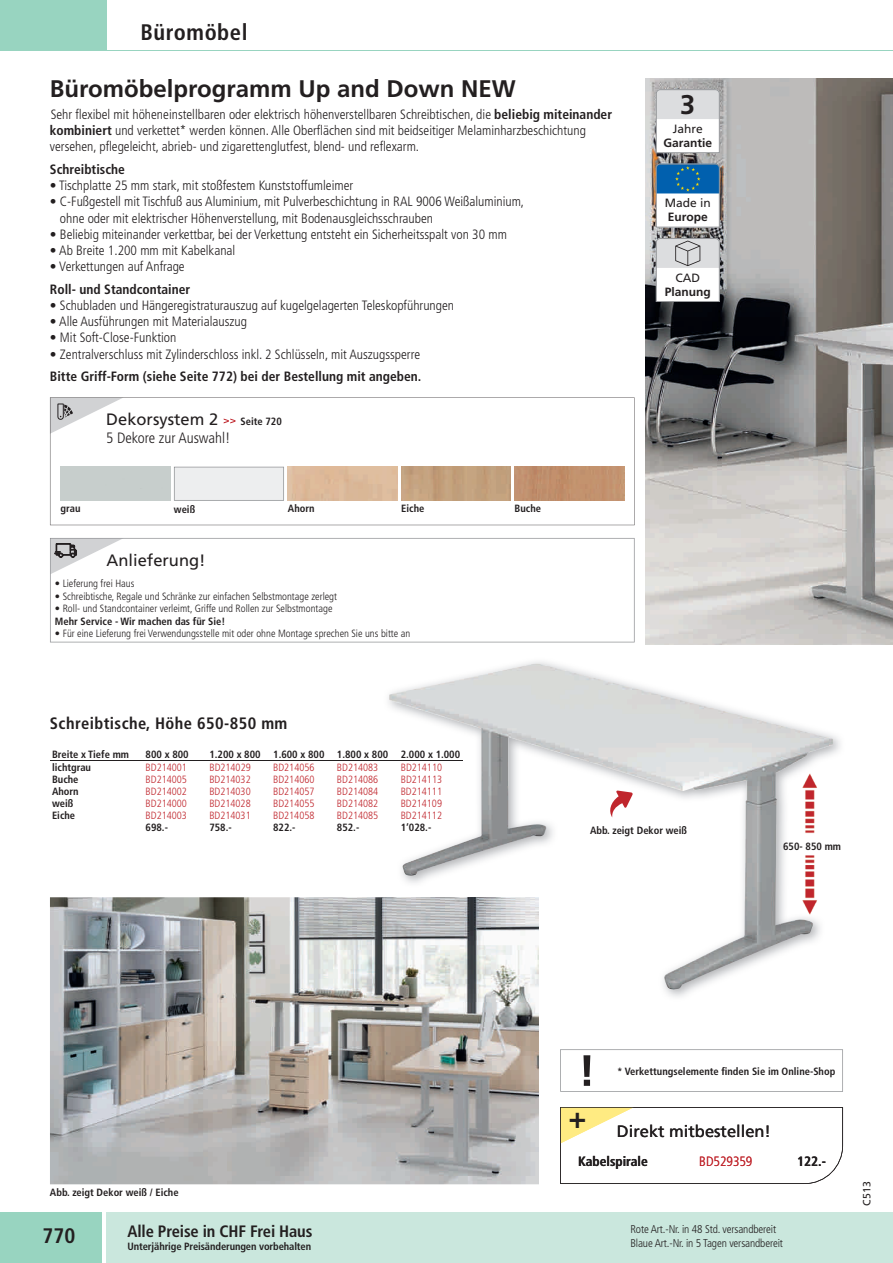
<style>
.page{position:relative;width:893px;height:1263px;background:#fff}
.page>*{position:absolute;margin:0;border:0;box-sizing:border-box;transform-origin:0 0}
.t1{font:700 27px "Frutiger LT";color:#231f20}
.t2{font:700 24px "Frutiger LT";color:#231f20}
.t3{font:700 condensed 22.5px "Frutiger LT";letter-spacing:.025em;color:#231f20}
.t4{font:700 condensed 21px "Frutiger LT";color:#231f20}
.t5{font:16.5px "Frutiger LT";color:#231f20}
.t6{font:700 condensed 16.5px "Frutiger LT";letter-spacing:.025em;color:#231f20}
.t7{font:700 condensed 16.5px "Frutiger LT";letter-spacing:-.01em;color:#231f20}
.t8{font:300 condensed 15px "Frutiger LT";color:#231f20}
.t9{font:300 condensed 13.5px/16.2px "Frutiger LT";color:#231f20}
.t10{font:700 condensed 13.5px "Frutiger LT";color:#231f20}
.t11{font:300 condensed 13.5px "Frutiger LT";color:#c0262d}
.t12{font:700 12px "Frutiger LT";color:#231f20}
.t13{font:12px "Frutiger LT";color:#231f20}
.t14{font:300 condensed 11.25px/13.5px "Frutiger LT";letter-spacing:-.01em;color:#231f20}
.t15{font:700 condensed 10.5px "Frutiger LT";color:#231f20}
.t16{font:300 condensed 10.5px "Frutiger LT";color:#231f20}
.t17{font:300 condensed 10.5px "Frutiger LT";color:#c0262d}
.t18{font:10.5px "Frutiger LT";color:#231f20}
.s1{font-weight:700}
</style>
<div class="page">
<img style="left:50px;top:897px;width:489px;height:287px">
<img style="left:383px;top:897px;width:156px;height:104px">
<img style="left:389px;top:663px;width:444px;height:328px">
<svg style="left:608px;top:790px;width:25px;height:27px"></svg>
<img style="left:802px;top:773px;width:16px;height:142px">
<svg style="left:50px;top:398px;width:585px;height:127px"></svg>
<img style="left:515px;top:467px;width:109px;height:33px">
<img style="left:401px;top:467px;width:110px;height:33px">
<div style="left:288px;top:467px;width:109px;height:33px;background:#deb99b"></div>
<svg style="left:174px;top:467px;width:110px;height:34px;background:#e8e9ea"></svg>
<div style="left:61px;top:467px;width:109px;height:33px;background:#c7cecc"></div>
<img style="left:645px;top:79px;width:248px;height:565px">
<svg style="left:656px;top:164px;width:64px;height:63px"></svg>
<svg style="left:224px;top:419px;width:11px;height:4px"></svg>
<svg style="left:656px;top:89px;width:64px;height:64px"></svg>
<svg style="left:656px;top:238px;width:64px;height:64px"></svg>
<svg style="left:50px;top:538px;width:585px;height:104px"></svg>
<hr style="left:50px;top:760px;width:94px;height:1px;background:#231f20">
<hr style="left:144px;top:760px;width:63px;height:1px;background:#231f20">
<hr style="left:207px;top:760px;width:64px;height:1px;background:#231f20">
<hr style="left:271px;top:760px;width:64px;height:1px;background:#231f20">
<hr style="left:335px;top:760px;width:64px;height:1px;background:#231f20">
<hr style="left:399px;top:760px;width:63px;height:1px;background:#231f20">
<svg style="left:560px;top:1107px;width:283px;height:77px"></svg>
<svg style="left:560px;top:1049px;width:283px;height:43px"></svg>
<div style="left:106px;top:1212px;width:787px;height:51px;background:#cae7dd"></div>
<div style="left:0;top:1212px;width:102px;height:51px;background:#98d4c0"></div>
<div style="left:0;top:0;width:106px;height:51px;background:#98d4c0"></div>
<hr style="left:106px;top:50px;width:787px;height:1px;background:#98d4c0">
<h3 class="t3" style="left:140px;top:19px;width:109px">Büromöbel</h3>
<h2 class="t2" style="left:50px;top:74px;width:467px">Büromöbelprogramm Up and Down NEW</h2>
<p class="t9" style="left:50px;top:106px;width:564px">Sehr flexibel mit höheneinstellbaren oder elektrisch höhenverstellbaren Schreibtischen, die <span class="s1">beliebig miteinander kombiniert</span> und verkettet* werden können. Alle Oberflächen sind mit beidseitiger Melaminharzbeschichtung versehen, pflegeleicht, abrieb- und zigarettenglutfest, blend- und reflexarm.</p>
<p class="t10" style="left:50px;top:161px;width:76px">Schreibtische</p>
<p class="t9" style="left:50px;top:178px;width:305px">• Tischplatte 25 mm stark, mit stoßfestem Kunststoffumleimer</p>
<p class="t9" style="left:60px;top:194px;width:466px;text-indent:-10px">• C-Fußgestell mit Tischfuß aus Aluminium, mit Pulverbeschichtung in RAL 9006 Weißaluminium, ohne oder mit elektrischer Höhenverstellung, mit Bodenausgleichsschrauben</p>
<p class="t9" style="left:50px;top:226px;width:459px">• Beliebig miteinander verkettbar, bei der Verkettung entsteht ein Sicherheitsspalt von 30 mm</p>
<p class="t9" style="left:50px;top:242px;width:187px">• Ab Breite 1.200 mm mit Kabelkanal</p>
<p class="t9" style="left:50px;top:259px;width:136px">• Verkettungen auf Anfrage</p>
<p class="t10" style="left:50px;top:281px;width:142px">Roll- und Standcontainer</p>
<p class="t9" style="left:50px;top:297px;width:406px">• Schubladen und Hängeregistraturauszug auf kugelgelagerten Teleskopführungen</p>
<p class="t9" style="left:50px;top:313px;width:199px">• Alle Ausführungen mit Materialauszug</p>
<p class="t9" style="left:50px;top:330px;width:128px">• Mit Soft-Close-Funktion</p>
<p class="t9" style="left:50px;top:346px;width:372px">• Zentralverschluss mit Zylinderschloss inkl. 2 Schlüsseln, mit Auszugssperre</p>
<p class="t10" style="left:50px;top:368px;width:373px">Bitte Griff-Form (siehe Seite 772) bei der Bestellung mit angeben.</p>
<p class="t5" style="left:106px;top:409px;width:113px">Dekorsystem 2</p>
<p class="t8" style="left:106px;top:429px;width:126px">5 Dekore zur Auswahl!</p>
<p class="t15" style="left:241px;top:415px;width:43px">Seite 720</p>
<p class="t15" style="left:61px;top:502px;width:21px">grau</p>
<p class="t15" style="left:174px;top:503px;width:23px">weiß</p>
<p class="t15" style="left:288px;top:502px;width:28px">Ahorn</p>
<p class="t15" style="left:401px;top:502px;width:25px">Eiche</p>
<p class="t15" style="left:515px;top:502px;width:28px">Buche</p>
<p class="t5" style="left:107px;top:550px;width:101px">Anlieferung!</p>
<p class="t16" style="left:55px;top:577px;width:81px">• Lieferung frei Haus</p>
<p class="t16" style="left:55px;top:590px;width:284px">• Schreibtische, Regale und Schränke zur einfachen Selbstmontage zerlegt</p>
<p class="t16" style="left:55px;top:603px;width:279px">• Roll- und Standcontainer verleimt, Griffe und Rollen zur Selbstmontage</p>
<p class="t15" style="left:55px;top:615px;width:172px">Mehr Service - Wir machen das für Sie!</p>
<p class="t16" style="left:55px;top:628px;width:357px">• Für eine Lieferung frei Verwendungsstelle mit oder ohne Montage sprechen Sie uns bitte an</p>
<p class="t6" style="left:50px;top:713px;width:239px">Schreibtische, Höhe 650-850 mm</p>
<h1 class="t1" style="left:680px;top:89px;width:17px">3</h1>
<p class="t13" style="left:673px;top:122px;width:32px">Jahre</p>
<p class="t12" style="left:663px;top:135px;width:50px">Garantie</p>
<p class="t13" style="left:665px;top:196px;width:48px">Made in</p>
<p class="t12" style="left:668px;top:210px;width:41px">Europe</p>
<p class="t13" style="left:675px;top:270px;width:26px">CAD</p>
<p class="t12" style="left:665px;top:284px;width:48px">Planung</p>
<p class="t15" style="left:52px;top:748px;width:78px">Breite x Tiefe mm</p>
<p class="t15" style="left:146px;top:748px;width:45px">800 x 800</p>
<p class="t15" style="left:209px;top:748px;width:252px">1.200 x 800 1.600 x 800 1.800 x 800 2.000 x 1.000</p>
<p class="t15" style="left:52px;top:761px;width:41px">lichtgrau</p>
<p class="t17" style="left:146px;top:761px;width:43px">BD214001</p>
<p class="t17" style="left:209px;top:761px;width:43px">BD214029</p>
<p class="t17" style="left:273px;top:761px;width:43px">BD214056</p>
<p class="t17" style="left:337px;top:761px;width:43px">BD214083</p>
<p class="t17" style="left:401px;top:761px;width:43px">BD214110</p>
<p class="t15" style="left:52px;top:773px;width:28px">Buche</p>
<p class="t17" style="left:146px;top:773px;width:43px">BD214005</p>
<p class="t17" style="left:209px;top:773px;width:43px">BD214032</p>
<p class="t17" style="left:273px;top:773px;width:43px">BD214060</p>
<p class="t17" style="left:337px;top:773px;width:43px">BD214086</p>
<p class="t17" style="left:401px;top:773px;width:43px">BD214113</p>
<p class="t15" style="left:52px;top:785px;width:28px">Ahorn</p>
<p class="t17" style="left:146px;top:785px;width:43px">BD214002</p>
<p class="t17" style="left:209px;top:785px;width:43px">BD214030</p>
<p class="t17" style="left:273px;top:785px;width:43px">BD214057</p>
<p class="t17" style="left:337px;top:785px;width:43px">BD214084</p>
<p class="t17" style="left:401px;top:785px;width:43px">BD214111</p>
<p class="t15" style="left:52px;top:797px;width:23px">weiß</p>
<p class="t17" style="left:146px;top:797px;width:43px">BD214000</p>
<p class="t17" style="left:209px;top:797px;width:43px">BD214028</p>
<p class="t17" style="left:273px;top:797px;width:43px">BD214055</p>
<p class="t17" style="left:337px;top:797px;width:43px">BD214082</p>
<p class="t17" style="left:401px;top:797px;width:43px">BD214109</p>
<p class="t15" style="left:52px;top:809px;width:25px">Eiche</p>
<p class="t17" style="left:146px;top:809px;width:43px">BD214003</p>
<p class="t17" style="left:209px;top:809px;width:43px">BD214031</p>
<p class="t17" style="left:273px;top:809px;width:43px">BD214058</p>
<p class="t17" style="left:337px;top:809px;width:43px">BD214085</p>
<p class="t17" style="left:401px;top:809px;width:43px">BD214112</p>
<p class="t15" style="left:146px;top:821px;width:24px">698.-</p>
<p class="t15" style="left:209px;top:821px;width:24px">758.-</p>
<p class="t15" style="left:273px;top:821px;width:24px">822.-</p>
<p class="t15" style="left:337px;top:821px;width:24px">852.-</p>
<p class="t15" style="left:401px;top:821px;width:32px">1‘028.-</p>
<p class="t15" style="left:590px;top:824px;width:99px">Abb. zeigt Dekor weiß</p>
<p class="t15" style="left:783px;top:840px;width:59px">650- 850 mm</p>
<p class="t15" style="left:50px;top:1186px;width:130px">Abb. zeigt Dekor weiß / Eiche</p>
<h3 class="t4" style="left:43px;top:1223px;width:34px">770</h3>
<p class="t7" style="left:128px;top:1221px;width:186px">Alle Preise in CHF Frei Haus</p>
<p class="t15" style="left:128px;top:1240px;width:185px">Unterjährige Preisänderungen vorbehalten</p>
<p class="t15" style="left:617px;top:1065px;width:220px">* Verkettungselemente finden Sie im Online-Shop</p>
<p class="t5" style="left:568px;top:1122px;width:204px"><sup>+</sup> Direkt mitbestellen!</p>
<p class="t10" style="left:578px;top:1153px;width:71px">Kabelspirale</p>
<p class="t11" style="left:699px;top:1154px;width:55px">BD529359</p>
<p class="t10" style="left:797px;top:1154px;width:30px">122.-</p>
<p class="t14" style="left:630px;top:1223px;width:154px">Rote Art.-Nr. in 48 Std. versandbereit<br>Blaue Art.-Nr. in 5 Tagen versandbereit</p>
<p class="t18" style="left:860px;top:1205px;width:25px;rotate:-90deg">C513</p>
</div>
